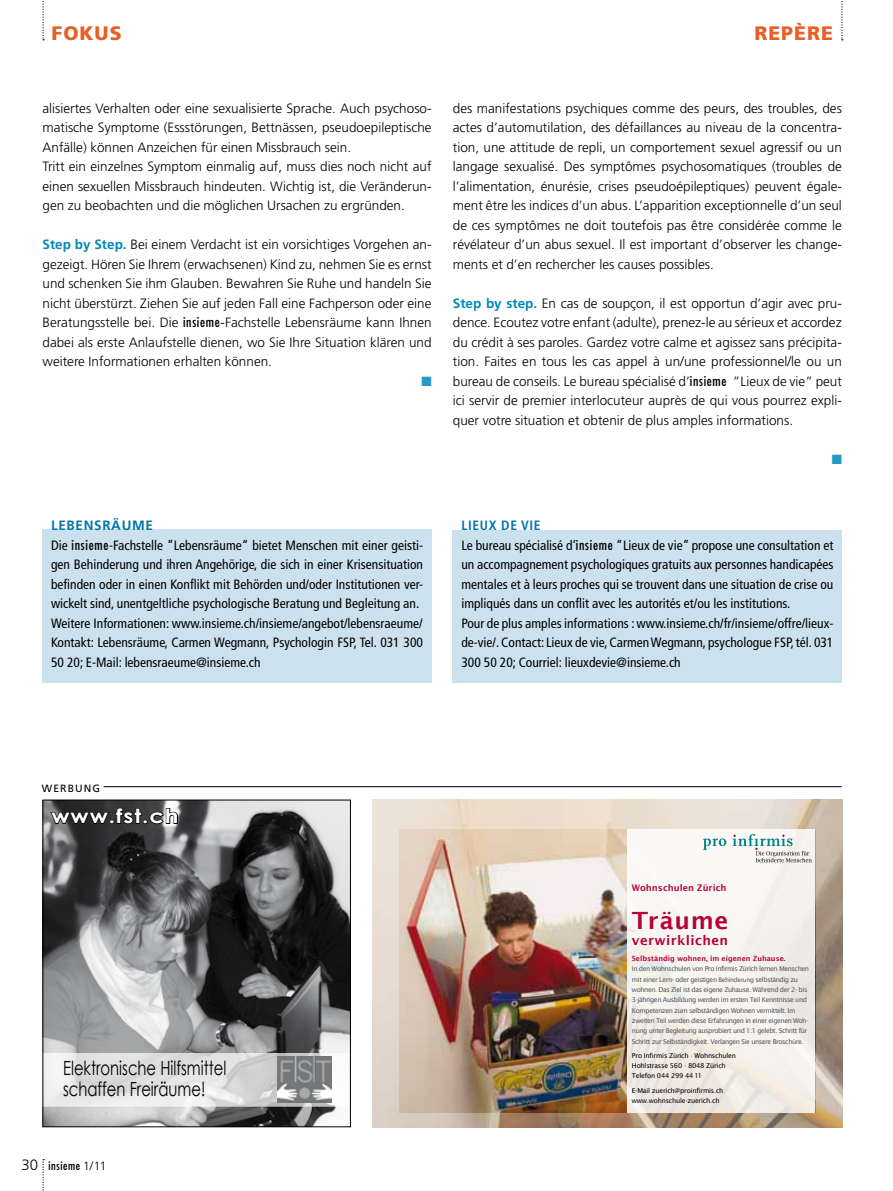
<style>
.page{position:relative;width:893px;height:1191px;background:#fff}
.page>*{position:absolute;margin:0;border:0;box-sizing:border-box;transform-origin:0 0}
.t1{font:600 23.85px "Lucida Sans";letter-spacing:.025em;color:#b5003c}
.t2{font:19.5px/21px "Century Gothic";color:#000;scale:.76 1}
.t3{font:900 19.5px "Frutiger";letter-spacing:.05em;color:#e95e27}
.t4{font:700 19.5px "Century Gothic";letter-spacing:.04em;color:#fff;scale:1.17 1}
.t5{font:300 13.5px/19.5px "Frutiger";color:#000;text-align:justify}
.t6{font:condensed 13.5px/19.5px "Frutiger";color:#000}
.t7{font:13.5px "Zapf Dingbats ITC";color:#2699c4}
.t8{font:600 13.05px "Lucida Sans";letter-spacing:.03em;color:#b5003c}
.t9{font:condensed 12px "Futura";letter-spacing:.05em;color:#000}
.t10{font:10.5px "Frutiger";letter-spacing:.1em;color:#000}
.t11{font:600 9.15px "Lucida Sans";color:#b5003c}
.t12{font:600 7.2px "Lucida Sans";color:#b5003c}
.t13{font:6.75px/10.4px "Lucida Sans";letter-spacing:-.06em;color:#58585a}
.t14{font:6.75px/10.4px "Lucida Sans";letter-spacing:-.03em;color:#000}
.s1{font-weight:700;color:#0089b9}
.s2{font-family:"Futura";font-weight:400;font-stretch:condensed;font-size:13.95px}
.s3{font-weight:700;font-stretch:normal;color:#0076ad}
.s4{font-family:"Futura";font-size:13.95px}
.s5{font-weight:700;color:#0076ad}
.s6{font-family:"Frutiger";font-weight:300;font-stretch:normal;font-size:15px}
.s7{font-family:"Frutiger";font-weight:300;font-stretch:normal}
.s8{font-size:6.3px}
.s9{font-family:"Eurostile"}
</style>
<div class="page">
<svg style="left:43px;top:1159px;width:1px;height:32px"></svg>
<img style="left:45px;top:801px;width:304px;height:324px">
<svg style="left:49px;top:807px;width:130px;height:24px;background:#3c3c3e"></svg>
<svg style="left:45px;top:1053px;width:304px;height:53px"></svg>
<img style="left:277px;top:1056px;width:54px;height:46px">
<div style="left:43px;top:799px;width:308px;height:328px;border:1px solid #000"></div>
<hr style="left:104px;top:786px;width:738px;height:1px;background:#000">
<svg style="left:42px;top:1px;width:2px;height:39px"></svg>
<div style="left:43px;top:530px;width:389px;height:153px;background:#cce1ee"></div>
<div style="left:453px;top:530px;width:389px;height:152px;background:#cce1ee"></div>
<svg style="left:841px;top:1px;width:2px;height:39px"></svg>
<img style="left:372px;top:799px;width:470px;height:328px">
<img style="left:399px;top:829px;width:228px;height:283px">
<div style="left:627px;top:829px;width:188px;height:283px;background:linear-gradient(to bottom,#fbf9f8,#eeeae3)"></div>
<svg style="left:703px;top:838px;width:23px;height:12px"></svg>
<svg style="left:733px;top:834px;width:79px;height:28px"></svg>
<h2 class="t3" style="left:52px;top:22px;width:70px">FOKUS</h2>
<h2 class="t3" style="left:754px;top:22px;width:80px">REPÈRE</h2>
<p class="t5" style="left:43px;top:98px;width:391px;text-align:left">alisiertes Verhalten oder eine sexualisierte Sprache. Auch psychoso&shy;matische Symptome (Essstörungen, Bettnässen, pseudoepileptische Anfälle) können Anzeichen für einen Missbrauch sein.<br>Tritt ein einzelnes Symptom einmalig auf, muss dies noch nicht auf einen sexuellen Missbrauch hindeuten. Wichtig ist, die Veränderun&shy;gen zu beobachten und die möglichen Ursachen zu ergründen.</p>
<p class="t5" style="left:43px;top:235px;width:391px"><span class="s1">Step by Step.</span> Bei einem Verdacht ist ein vorsichtiges Vorgehen an&shy;gezeigt. Hören Sie Ihrem (erwachsenen) Kind zu, nehmen Sie es ernst und schenken Sie ihm Glauben. Bewahren Sie Ruhe und handeln Sie nicht überstürzt. Ziehen Sie auf jeden Fall eine Fachperson oder eine Beratungsstelle bei. Die <span class="s2">insieme</span>-Fachstelle Lebensräume kann Ihnen dabei als erste Anlaufstelle dienen, wo Sie Ihre Situation klären und weitere Informationen erhalten können.</p>
<p class="t7" style="left:421px;top:375px;width:12px">■</p>
<p class="t5" style="left:453px;top:98px;width:391px">des manifestations psychiques comme des peurs, des troubles, des actes d’automutilation, des défaillances au niveau de la concentra&shy;tion, une attitude de repli, un comportement sexuel agressif ou un langage sexualisé. Des symptômes psychosomatiques (troubles de l’alimentation, énurésie, crises pseudoépileptiques) peuvent égale&shy;ment être les indices d’un abus. L’apparition exceptionnelle d’un seul de ces symptômes ne doit toutefois pas être considérée comme le révélateur d’un abus sexuel. Il est important d’observer les change&shy;ments et d’en rechercher les causes possibles.</p>
<p class="t5" style="left:453px;top:293px;width:391px"><span class="s1">Step by step.</span> En cas de soupçon, il est opportun d’agir avec pru&shy;dence. Ecoutez votre enfant (adulte), prenez-le au sérieux et accordez du crédit à ses paroles. Gardez votre calme et agissez sans précipita&shy;tion. Faites en tous les cas appel à un/une professionnel/le ou un bureau de conseils. Le bureau spécialisé d’<span class="s2">insieme</span> ”Lieux de vie” peut ici servir de premier interlocuteur auprès de qui vous pourrez expli&shy;quer votre situation et obtenir de plus amples informations.</p>
<p class="t7" style="left:832px;top:453px;width:12px">■</p>
<p class="t6" style="left:51px;top:516px;width:374px"><span class="s3">LEBENSRÄUME<br></span>Die <span class="s4">insieme</span>-Fachstelle ”Lebensräume“ bietet Menschen mit einer geisti&shy;gen Behinderung und ihren Angehörige, die sich in einer Krisensituation befinden oder in einen Konflikt mit Behörden und/oder Institutionen ver&shy;wickelt sind, unentgeltliche psychologische Beratung und Begleitung an.<br>Weitere Informationen: www.insieme.ch/insieme/angebot/lebensraeume/ Kontakt: Lebensräume, Carmen Wegmann, Psychologin FSP, Tel. 031 300<br>50 20; E-Mail: lebensraeume@insieme.ch</p>
<p class="t6" style="left:461px;top:516px;width:374px"><span class="s5">LIEUX DE VIE<br></span>Le bureau spécialisé d’<span class="s4">insieme</span> ”Lieux de vie” propose une consultation et un accompagnement psychologiques gratuits aux personnes handicapées mentales et à leurs proches qui se trouvent dans une situation de crise ou impliqués dans un conflit avec les autorités et/ou les institutions.<br>Pour de plus amples informations : www.insieme.ch/fr/insieme/offre/lieux&shy;de-vie/. Contact: Lieux de vie, Carmen Wegmann, psychologue FSP, tél. 031<br>300 50 20; Courriel: lieuxdevie@insieme.ch</p>
<p class="t10" style="left:42px;top:782px;width:60px">WERBUNG</p>
<h2 class="t4" style="left:51px;top:801px;width:110px">www.fst.ch</h2>
<h2 class="t2" style="left:63px;top:1057px;width:216px">Elektronische Hilfsmittel schaffen Freiräume!</h2>
<p class="t9" style="left:22px;top:1157px;width:87px"><span class="s6">30</span> insieme <span class="s7">1/11</span></p>
<p class="t11" style="left:632px;top:882px;width:96px">Wohnschulen Zürich</p>
<h1 class="t1" style="left:632px;top:907px;width:98px">Träume</h1>
<p class="t8" style="left:632px;top:933px;width:98px">verwirklichen</p>
<p class="t12" style="left:632px;top:954px;width:155px">Selbständig wohnen, im eigenen Zuhause.</p>
<p class="t13" style="left:632px;top:963px;width:179px">In den Wohnschulen von Pro Infirmis Zürich lernen Menschen mit einer Lern- oder geistigen <span class="s8">Behinderung</span> selbständig zu wohnen. Das Ziel ist das eigene Zuhause. Während der 2- bis 3-jährigen Ausbildung werden im ersten Teil Kenntnisse und Kompetenzen zum selbständigen Wohnen vermittelt. Im zweiten Teil werden diese Erfahrungen in einer eigenen Woh&shy;nung unter Begleitung ausprobiert und 1:1 gelebt. Schritt für Schritt zur Selbständigkeit. Verlangen Sie unsere Broschüre.</p>
<p class="t14" style="left:632px;top:1050px;width:105px">Pro Infirmis Zürich <span class="s9">·</span> Wohnschulen<br>Hohlstrasse 560 <span class="s9">·</span> 8048 Zürich<br>Telefon 044 299 44 11</p>
<p class="t14" style="left:632px;top:1085px;width:93px">E-Mail zuerich@proinfirmis.ch www.wohnschule-zuerich.ch</p>
</div>
